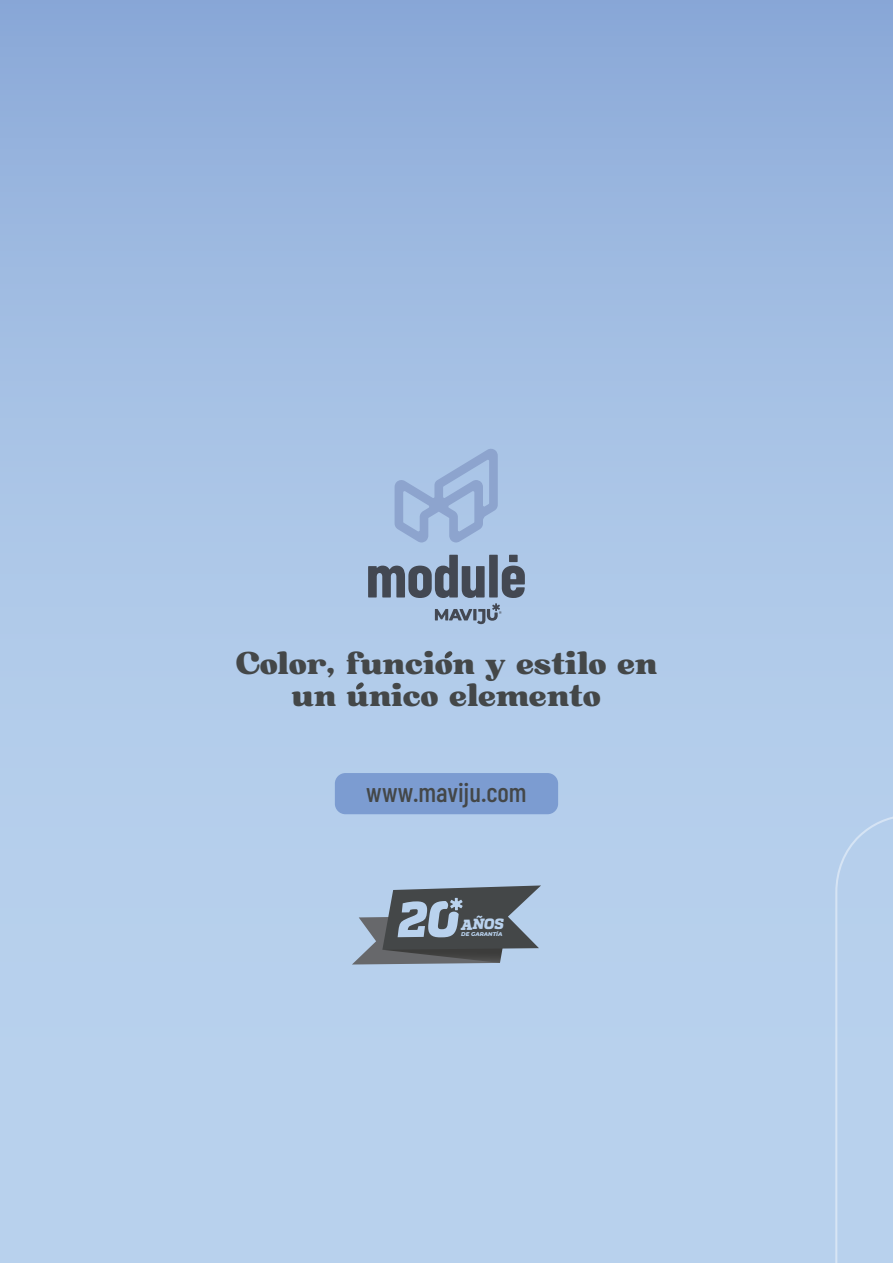
<style>
.page{position:relative;width:893px;height:1263px;background:#fff}
.page>*{position:absolute;margin:0;border:0;box-sizing:border-box;transform-origin:0 0}
.t1{font:30.3px/32.1px "Bugaki";color:#444748;text-align:center}
.t2{font:500 27px "Barlow Condensed";color:#444748}
.t3{font:italic 800 14.7px "Quadon";color:#b9d2ee}
.t4{font:italic 800 5.55px "Montserrat";color:#b9d2ee}
</style>
<div class="page">
<div style="left:0;top:0;width:893px;height:1263px;background:linear-gradient(to bottom,#94b1dc,#c1d9f1)"></div>
<svg style="left:835px;top:471px;width:58px;height:792px;background:#b4ceeb"></svg>
<svg style="left:352px;top:885px;width:189px;height:79px;background:#727c87"></svg>
<svg style="left:395px;top:448px;width:103px;height:94px;background:#9fb8dd"></svg>
<svg style="left:368px;top:555px;width:157px;height:69px;background:#8597ae"></svg>
<div style="left:335px;top:773px;width:223px;height:41px;background:#7c9cd1;border-radius:11px"></div>
<svg style="left:445px;top:651px;width:8px;height:7px"></svg>
<svg style="left:356px;top:682px;width:8px;height:8px"></svg>
<p class="t1" style="left:236px;top:647px;width:423px">Color, funcion y estilo en un unico elemento</p>
<p class="t2" style="left:366px;top:773px;width:162px">www.maviju.com</p>
<p class="t3" style="left:461px;top:916px;width:44px;rotate:-1deg">AÑOS</p>
<p class="t4" style="left:461px;top:930px;width:43px;rotate:-1deg">DE GARANTÍA</p>
</div>
